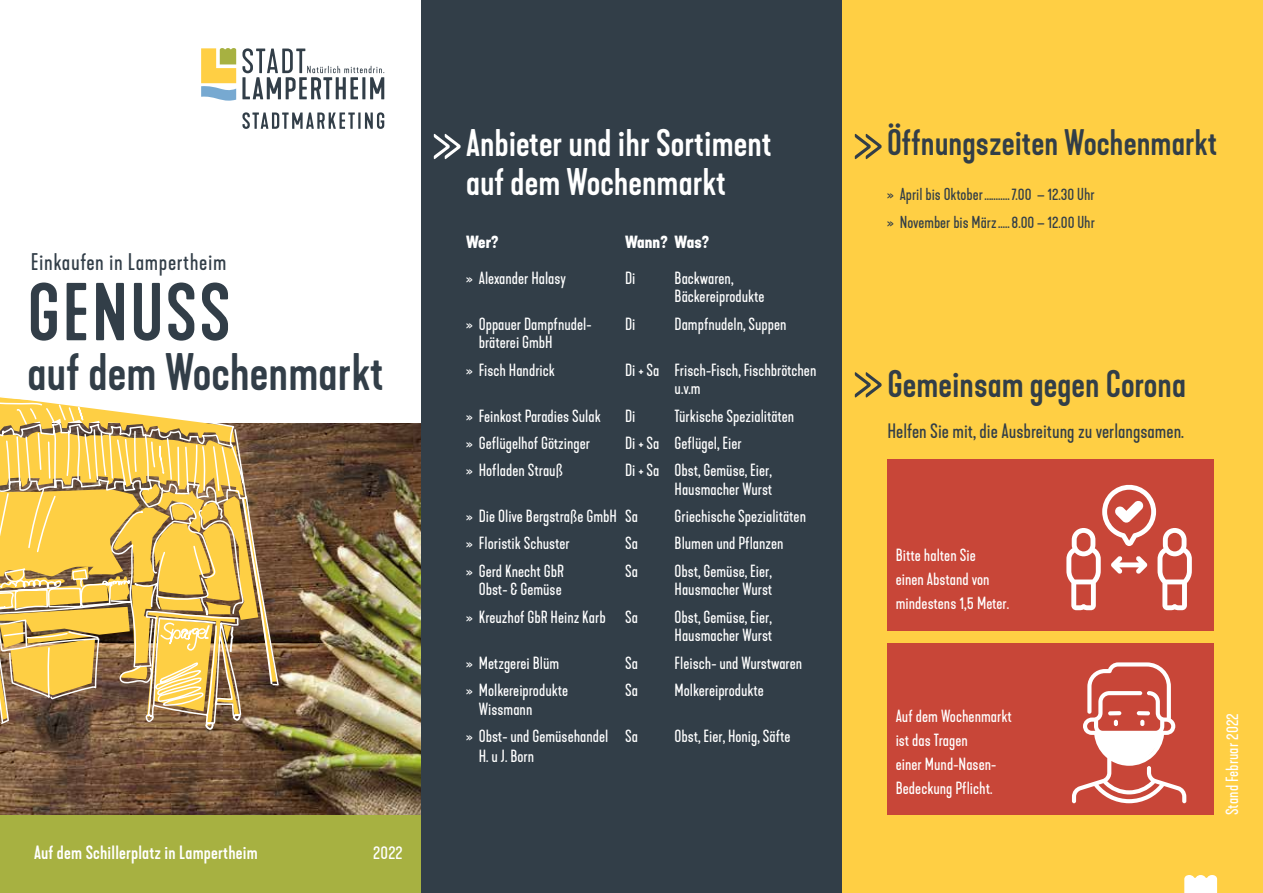
<style>
.page{position:relative;width:1263px;height:893px;background:#fff}
.page>*{position:absolute;margin:0;border:0;box-sizing:border-box;transform-origin:0 0}
.t1{font:500 76.5px "Kapra Neue";letter-spacing:.03em;color:#323e48}
.t2{font:500 49.35px "Kapra Neue";color:#323e48}
.t3{font:500 36px/39px "Kapra Neue";color:#fff}
.t4{font:500 36px "Kapra Neue";color:#323e48}
.t5{font:500 34.5px "Kapra Neue";color:#323e48}
.t6{font:22.5px "Kapra Neue";letter-spacing:.025em;color:#323e48}
.t7{font:19.5px "Kapra Neue";color:#323e48}
.t8{font:500 18px "Kapra Neue";letter-spacing:.01em;color:#fff}
.t9{font:18px "Kapra Neue";color:#fff}
.t10{font:16.5px/24px "Kapra Neue";color:#fff}
.t11{font:700 16.5px "Kapra Neue";color:#fff}
.t12{font:16.2px/28px "Kapra Neue";color:#323e48}
.s1{font-size:16.2px}
</style>
<div class="page">
<img style="left:0;top:423px;width:421px;height:392px">
<div style="left:0;top:815px;width:421px;height:78px;background:#a7b141"></div>
<svg style="left:0;top:731px;width:278px;height:51px;background:#72533b"></svg>
<svg style="left:0;top:397px;width:278px;height:334px;background:#cead5e"></svg>
<svg style="left:242px;top:48px;width:142px;height:51px"></svg>
<svg style="left:242px;top:112px;width:142px;height:17px"></svg>
<svg style="left:201px;top:48px;width:35px;height:53px"></svg>
<div style="left:421px;top:0;width:421px;height:893px;background:#323e48"></div>
<svg style="left:434px;top:134px;width:27px;height:25px"></svg>
<div style="left:842px;top:0;width:421px;height:893px;background:#ffcf44"></div>
<div style="left:888px;top:644px;width:326px;height:171px;background:#c84638"></div>
<div style="left:888px;top:459px;width:326px;height:172px;background:#c84638"></div>
<svg style="left:1072px;top:662px;width:114px;height:141px"></svg>
<svg style="left:855px;top:134px;width:26px;height:25px"></svg>
<svg style="left:855px;top:372px;width:26px;height:26px"></svg>
<svg style="left:1066px;top:484px;width:126px;height:126px"></svg>
<svg style="left:1184px;top:875px;width:33px;height:18px"></svg>
<h3 class="t6" style="left:31px;top:249px;width:197px">Einkaufen in Lampertheim</h3>
<h1 class="t1" style="left:27px;top:266px;width:205px">GENUSS</h1>
<h2 class="t2" style="left:27px;top:342px;width:358px">auf dem Wochenmarkt</h2>
<p class="t8" style="left:34px;top:841px;width:225px">Auf dem Schillerplatz in Lampertheim</p>
<p class="t9" style="left:373px;top:841px;width:31px">2022</p>
<h3 class="t3" style="left:466px;top:124px;width:307px">Anbieter und ihr Sortiment auf dem Wochenmarkt</h3>
<p class="t11" style="left:466px;top:231px;width:34px">Wer?</p>
<p class="t11" style="left:625px;top:231px;width:86px">Wann? Was?</p>
<p class="t10" style="left:466px;top:266px;width:101px"><span class="s1">»</span> Alexander Halasy</p>
<p class="t10" style="left:625px;top:266px;width:12px">Di</p>
<p class="t10" style="left:675px;top:269px;width:92px;line-height:18.8px">Backwaren,<br>Bäckereiprodukte</p>
<p class="t10" style="left:466px;top:312px;width:127px"><span class="s1">»</span> Oppauer Dampfnudel-</p>
<p class="t10" style="left:625px;top:312px;width:12px">Di</p>
<p class="t10" style="left:675px;top:312px;width:113px">Dampfnudeln, Suppen</p>
<p class="t10" style="left:466px;top:329px;width:90px;line-height:27.3px;text-align:right">bräterei GmbH<br><span class="s1">»</span> Fisch Handrick</p>
<p class="t10" style="left:675px;top:361px;width:143px;line-height:18.8px;text-indent:-50px">Di + Sa Frisch-Fisch, Fischbrötchen u.v.m</p>
<p class="t10" style="left:466px;top:404px;width:136px"><span class="s1">»</span> Feinkost Paradies Sulak</p>
<p class="t10" style="left:625px;top:404px;width:12px">Di</p>
<p class="t10" style="left:675px;top:404px;width:121px">Türkische Spezialitäten</p>
<p class="t10" style="left:466px;top:431px;width:126px"><span class="s1">»</span> Geflügelhof Götzinger</p>
<p class="t10" style="left:625px;top:431px;width:118px">Di + Sa Geflügel, Eier</p>
<p class="t10" style="left:466px;top:459px;width:99px"><span class="s1">»</span> Hofladen Strauß</p>
<p class="t10" style="left:625px;top:461px;width:149px;line-height:18.8px;text-align:right">Di + Sa Obst, Gemüse, Eier,<br>Hausmacher Wurst</p>
<p class="t10" style="left:466px;top:505px;width:173px"><span class="s1">»</span> Die Olive Bergstraße GmbH Sa</p>
<p class="t10" style="left:675px;top:505px;width:133px">Griechische Spezialitäten</p>
<p class="t10" style="left:466px;top:532px;width:105px"><span class="s1">»</span> Floristik Schuster</p>
<p class="t10" style="left:625px;top:532px;width:14px">Sa</p>
<p class="t10" style="left:675px;top:532px;width:111px">Blumen und Pflanzen</p>
<p class="t10" style="left:466px;top:559px;width:100px"><span class="s1">»</span> Gerd Knecht GbR</p>
<p class="t10" style="left:625px;top:559px;width:14px">Sa</p>
<p class="t10" style="left:675px;top:559px;width:99px">Obst, Gemüse, Eier,</p>
<p class="t10" style="left:479px;top:578px;width:84px">Obst- &amp; Gemüse</p>
<p class="t10" style="left:675px;top:578px;width:99px">Hausmacher Wurst</p>
<p class="t10" style="left:466px;top:605px;width:173px"><span class="s1">»</span> Kreuzhof GbR Heinz Karb Sa</p>
<p class="t10" style="left:675px;top:608px;width:99px;line-height:18.8px">Obst, Gemüse, Eier,<br>Hausmacher Wurst</p>
<p class="t10" style="left:466px;top:651px;width:95px"><span class="s1">»</span> Metzgerei Blüm</p>
<p class="t10" style="left:625px;top:651px;width:14px">Sa</p>
<p class="t10" style="left:675px;top:651px;width:129px">Fleisch- und Wurstwaren</p>
<p class="t10" style="left:466px;top:678px;width:104px"><span class="s1">»</span> Molkereiprodukte</p>
<p class="t10" style="left:625px;top:678px;width:14px">Sa</p>
<p class="t10" style="left:675px;top:678px;width:91px">Molkereiprodukte</p>
<p class="t10" style="left:466px;top:695px;width:173px;line-height:27.3px;text-indent:13px">Wissmann<br><span class="s1">»</span> Obst- und Gemüsehandel Sa</p>
<p class="t10" style="left:675px;top:724px;width:117px">Obst, Eier, Honig, Säfte</p>
<p class="t10" style="left:479px;top:744px;width:57px">H. u J. Born</p>
<h3 class="t5" style="left:887px;top:122px;width:332px">Öffnungszeiten Wochenmarkt</h3>
<p class="t12" style="left:887px;top:180px;width:209px">» April bis Oktober...........7.00 – 12.30 Uhr » November bis März.....8.00 – 12.00 Uhr</p>
<h3 class="t4" style="left:887px;top:362px;width:300px">Gemeinsam gegen Corona</h3>
<p class="t7" style="left:887px;top:419px;width:298px">Helfen Sie mit, die Ausbreitung zu verlangsamen.</p>
<p class="t10" style="left:896px;top:544px;width:115px">Bitte halten Sie<br>einen Abstand von mindestens 1,5 Meter.</p>
<p class="t10" style="left:896px;top:704px;width:118px">Auf dem Wochenmarkt ist das Tragen<br>einer Mund-Nasen-<br>Bedeckung Pflicht.</p>
<p class="t10" style="left:1220px;top:815px;width:103px;rotate:-90deg">Stand Februar 2022</p>
</div>
